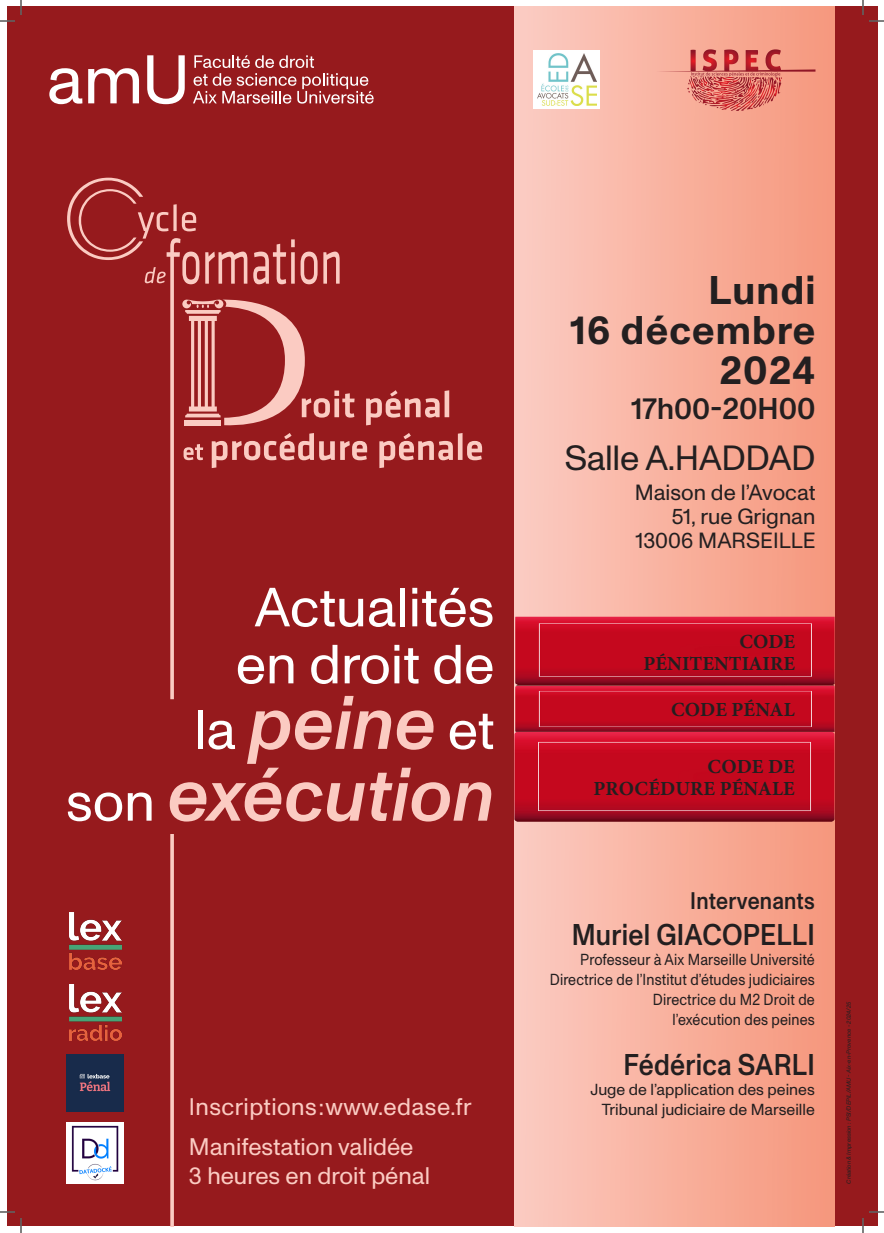
<style>
.page{position:relative;width:884px;height:1233px;background:#fff}
.page>*{position:absolute;margin:0;border:0;box-sizing:border-box;transform-origin:0 0}
.t1{font:italic 500 75px "AMU Monument Grotesk";color:#fbcbc2}
.t2{font:55px/57px "AMU Monument Grotesk";color:#fff;text-align:center}
.t3{font:700 40px/40px "AMU Monument Grotesk";letter-spacing:.03em;color:#231f20;text-align:right}
.t4{font:35px "AMU Monument Grotesk";letter-spacing:-.01em;color:#231f20}
.t5{font:500 30px "AMU Monument Grotesk";letter-spacing:.01em;color:#231f20;scale:.9 1}
.t6{font:500 30px "AMU Monument Grotesk";letter-spacing:.01em;color:#231f20}
.t7{font:24px "AMU Monument Grotesk";color:#fbcbc2}
.t8{font:24px "AMU Monument Grotesk";letter-spacing:.02em;color:#fbcbc2}
.t9{font:500 24px "AMU Monument Grotesk";letter-spacing:.01em;color:#231f20;scale:.9 1}
.t10{font:22px "AMU Monument Grotesk";color:#231f20}
.t11{font:700 20px/22px "Minion Pro";color:#231f20;text-align:right}
.t12{font:16px/20px "AMU Monument Grotesk";letter-spacing:.01em;color:#231f20;text-align:right;scale:.9 1}
.t13{font:16px "AMU Monument Grotesk";letter-spacing:.01em;color:#231f20}
.t14{font:italic 6px "AMU Monument Grotesk";color:#231f20}
.s1{font-weight:400;font-style:normal;font-size:55px;color:#fff}
</style>
<div class="page">
<div style="left:7px;top:7px;width:870px;height:1219px;background:#961a1d"></div>
<div style="left:514px;top:7px;width:321px;height:1219px;background:linear-gradient(to right,#fbcbc2,#f6967b)"></div>
<img style="left:514px;top:617px;width:321px;height:204px">
<img style="left:67px;top:1122px;width:57px;height:61px">
<img style="left:69px;top:984px;width:52px;height:56px">
<img style="left:67px;top:1054px;width:57px;height:57px">
<img style="left:69px;top:912px;width:52px;height:57px">
<div style="left:533px;top:51px;width:67px;height:58px;background:#fff"></div>
<img style="left:537px;top:54px;width:59px;height:52px">
<svg style="left:145px;top:267px;width:21px;height:16px"></svg>
<svg style="left:170px;top:239px;width:170px;height:987px"></svg>
<svg style="left:67px;top:178px;width:129px;height:82px"></svg>
<svg style="left:182px;top:300px;width:267px;height:126px"></svg>
<svg style="left:184px;top:433px;width:298px;height:35px"></svg>
<svg style="left:656px;top:49px;width:159px;height:62px;background:#e48577"></svg>
<svg style="left:193px;top:55px;width:181px;height:49px"></svg>
<svg style="left:49px;top:68px;width:33px;height:36px"></svg>
<svg style="left:88px;top:68px;width:51px;height:35px"></svg>
<svg style="left:147px;top:55px;width:38px;height:49px"></svg>
<svg style="left:0;top:1211px;width:15px;height:1px"></svg>
<svg style="left:869px;top:1211px;width:15px;height:1px"></svg>
<svg style="left:0;top:0;width:22px;height:22px"></svg>
<svg style="left:20px;top:1218px;width:2px;height:15px"></svg>
<svg style="left:862px;top:0;width:22px;height:22px"></svg>
<svg style="left:862px;top:1218px;width:2px;height:15px"></svg>
<p class="t2" style="left:236px;top:577px;width:260px">Actualités en droit de</p>
<p class="t1" style="left:194px;top:679px;width:302px"><span class="s1">la</span> peine <span class="s1">et</span></p>
<p class="t1" style="left:66px;top:751px;width:430px"><span class="s1">son</span> exécution</p>
<p class="t8" style="left:189px;top:1091px;width:284px">Inscriptions : www.edase.fr</p>
<p class="t7" style="left:189px;top:1130px;width:226px">Manifestation validée</p>
<p class="t7" style="left:189px;top:1159px;width:243px">3 heures en droit pénal</p>
<p class="t3" style="left:570px;top:271px;width:247px">Lundi<br>16 décembre<br>2024</p>
<p class="t6" style="left:631px;top:391px;width:186px">17h00-20H00</p>
<p class="t4" style="left:565px;top:435px;width:252px">Salle A.HADDAD</p>
<p class="t10" style="left:635px;top:478px;width:182px">Maison de l’Avocat</p>
<p class="t10" style="left:672px;top:502px;width:145px">51, rue Grignan</p>
<p class="t10" style="left:635px;top:526px;width:182px">13006 MARSEILLE</p>
<p class="t11" style="left:643px;top:630px;width:153px">CODE<br>PÉNITENTIAIRE</p>
<p class="t11" style="left:671px;top:699px;width:125px">CODE PÉNAL</p>
<p class="t11" style="left:594px;top:755px;width:203px">CODE DE<br>PROCÉDURE PÉNALE</p>
<p class="t9" style="left:690px;top:887px;width:140px">Intervenants</p>
<p class="t5" style="left:572px;top:917px;width:271px">Muriel GIACOPELLI</p>
<p class="t12" style="left:580px;top:948px;width:262px">Professeur à Aix Marseille Université</p>
<p class="t12" style="left:550px;top:968px;width:296px">Directrice de l’Institut d’études judiciaires</p>
<p class="t12" style="left:653px;top:988px;width:181px">Directrice du M2 Droit de l’exécution des peines</p>
<p class="t5" style="left:623px;top:1046px;width:214px">Fédérica SARLI</p>
<p class="t13" style="left:590px;top:1078px;width:226px">Juge de l’application des peines</p>
<p class="t13" style="left:602px;top:1098px;width:214px">Tribunal judiciaire de Marseille</p>
<p class="t14" style="left:845px;top:1183px;width:183px;rotate:-90deg">Création &amp; Impression : PSI/DEPIL/AMU - Aix-en-Provence - 2024/25</p>
</div>
